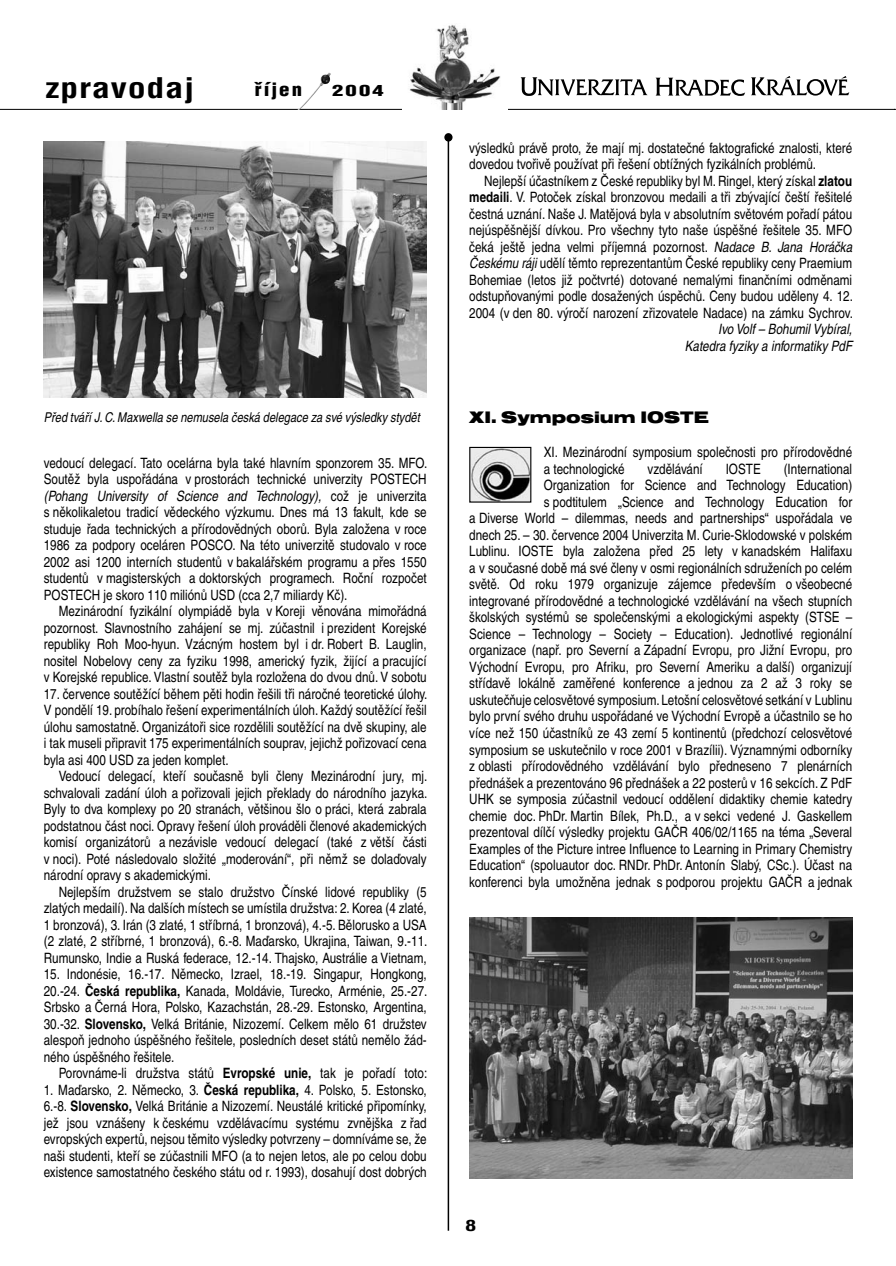
<style>
.page{position:relative;width:896px;height:1266px;background:#fff}
.page>*{position:absolute;margin:0;border:0;box-sizing:border-box;transform-origin:0 0}
.t1{font:700 condensed 27.75px "Helvetica CE";letter-spacing:.02em;color:#000;scale:1.3 1}
.t2{font:900 condensed 18px "Helvetica CE";letter-spacing:.1em;color:#000;scale:1.15 1}
.t3{font:900 expanded 17.25px "Nimbus Sans DCE";color:#000}
.t4{font:900 condensed 15px "Helvetica CE";color:#000;scale:1.5 1}
.t5{font:700 condensed 15px "Helvetica CE";color:#000;scale:1.5 1}
.t6{font:condensed 14.25px/16.5px "Helvetica CE";color:#000;text-align:justify}
.t7{font:italic condensed 14.25px/16.5px "Helvetica CE";color:#000;text-align:right}
.t8{font:italic condensed 13.5px "Helvetica CE";color:#000}
.s1{font-style:italic}
.s2{font-weight:700}
.s3{font-weight:900;font-size:18px;color:#fff}
</style>
<div class="page">
<hr style="left:0;top:109px;width:894px;height:1px;background:#000">
<svg style="left:520px;top:77px;width:127px;height:19px"></svg>
<svg style="left:655px;top:76px;width:194px;height:20px"></svg>
<img style="left:410px;top:25px;width:91px;height:84px">
<img style="left:297px;top:72px;width:34px;height:37px">
<hr style="left:447px;top:138px;width:2px;height:1092px;background:#000">
<div style="left:444px;top:133px;width:8px;height:8px;background:#000;border-radius:50%"></div>
<img style="left:469px;top:917px;width:383px;height:261px">
<img style="left:44px;top:142px;width:382px;height:255px">
<img style="left:471px;top:449px;width:58px;height:51px">
<div style="left:469px;top:447px;width:62px;height:55px;border:1px solid #000"></div>
<h1 class="t1" style="left:46px;top:78px;width:116px">zpravodaj</h1>
<p class="t2" style="left:255px;top:84px;width:43px">říjen</p>
<p class="t4" style="left:332px;top:86px;width:36px">2004</p>
<p class="t8" style="left:44px;top:412px;width:377px">Před tváří J. C. Maxwella se nemusela česká delegace za své výsledky stydět</p>
<p class="t6" style="left:44px;top:456px;width:385px">vedoucí delegací. Tato ocelárna byla také hlavním sponzorem 35. MFO.<br>Soutěž byla uspořádána v prostorách technické univerzity POSTECH <span class="s1">(Pohang University of Science and Technology),</span> což je univerzita s několikaletou tradicí vědeckého výzkumu. Dnes má 13 fakult, kde se studuje řada technických a přírodovědných oborů. Byla založena v roce 1986 za podpory oceláren POSCO. Na této univerzitě studovalo v roce 2002 asi 1200 interních studentů v bakalářském programu a přes 1550 studentů v magisterských a doktorských programech. Roční rozpočet POSTECH je skoro 110 miliónů USD (cca 2,7 miliardy Kč).</p>
<p class="t6" style="left:44px;top:604px;width:384px;text-indent:15px">Mezinárodní fyzikální olympiádě byla v Koreji věnována mimořádná pozornost. Slavnostního zahájení se mj. zúčastnil i prezident Korejské republiky Roh Moo-hyun. Vzácným hostem byl i dr. Robert B. Lauglin, nositel Nobelovy ceny za fyziku 1998, americký fyzik, žijící a pracující v Korejské republice. Vlastní soutěž byla rozložena do dvou dnů. V sobotu</p>
<p class="t6" style="left:44px;top:687px;width:385px">17. července soutěžící během pěti hodin řešili tři náročné teoretické úlohy.<br>V pondělí 19. probíhalo řešení experimentálních úloh. Každý soutěžící řešil úlohu samostatně. Organizátoři sice rozdělili soutěžící na dvě skupiny, ale i tak museli připravit 175 experimentálních souprav, jejichž pořizovací cena byla asi 400 USD za jeden komplet.</p>
<p class="t6" style="left:44px;top:769px;width:385px;text-indent:15px">Vedoucí delegací, kteří současně byli členy Mezinárodní jury, mj. schvalovali zadání úloh a pořizovali jejich překlady do národního jazyka.<br>Byly to dva komplexy po 20 stranách, většinou šlo o práci, která zabrala podstatnou část noci. Opravy řešení úloh prováděli členové akademických komisí organizátorů a nezávisle vedoucí delegací (také z větší části v noci). Poté následovalo složité „moderování“, při němž se dolaďovaly národní opravy s akademickými.</p>
<p class="t6" style="left:44px;top:885px;width:385px;text-indent:15px">Nejlepším družstvem se stalo družstvo Čínské lidové republiky (5 zlatých medailí). Na dalších místech se umístila družstva: 2. Korea (4 zlaté, 1 bronzová), 3. Irán (3 zlaté, 1 stříbrná, 1 bronzová), 4.-5. Bělorusko a USA (2 zlaté, 2 stříbrné, 1 bronzová), 6.-8. Maďarsko, Ukrajina, Taiwan, 9.-11.<br>Rumunsko, Indie a Ruská federace, 12.-14. Thajsko, Austrálie a Vietnam,</p>
<p class="t6" style="left:44px;top:967px;width:385px">15. Indonésie, 16.-17. Německo, Izrael, 18.-19. Singapur, Hongkong, 20.-24. <span class="s2">Česká republika,</span> Kanada, Moldávie, Turecko, Arménie, 25.-27.<br>Srbsko a Černá Hora, Polsko, Kazachstán, 28.-29. Estonsko, Argentina, 30.-32. <span class="s2">Slovensko,</span> Velká Británie, Nizozemí. Celkem mělo 61 družstev alespoň jednoho úspěšného řešitele, posledních deset států nemělo žád&shy;ného úspěšného řešitele.</p>
<p class="t6" style="left:59px;top:1066px;width:370px">Porovnáme-li družstva států <span class="s2">Evropské unie,</span> tak je pořadí toto:</p>
<p class="t6" style="left:44px;top:1083px;width:384px">1. Maďarsko, 2. Německo, 3. <span class="s2">Česká republika,</span> 4. Polsko, 5. Estonsko, 6.-8. <span class="s2">Slovensko,</span> Velká Británie a Nizozemí. Neustálé kritické připomínky, jež jsou vznášeny k českému vzdělávacímu systému zvnějška z řad evropských expertů, nejsou těmito výsledky potvrzeny – domníváme se, že naši studenti, kteří se zúčastnili MFO (a to nejen letos, ale po celou dobu existence samostatného českého státu od r. 1993), dosahují dost dobrých</p>
<p class="t6" style="left:469px;top:141px;width:384px">výsledků právě proto, že mají mj. dostatečné faktografické znalosti, které dovedou tvořivě používat při řešení obtížných fyzikálních problémů.</p>
<p class="t6" style="left:469px;top:174px;width:385px;text-indent:15px">Nejlepší účastníkem z České republiky byl M. Ringel, který získal <span class="s2">zlatou medaili</span>. V. Potoček získal bronzovou medaili a tři zbývající čeští řešitelé čestná uznání. Naše J. Matějová byla v absolutním světovém pořadí pátou nejúspěšnější dívkou. Pro všechny tyto naše úspěšné řešitele 35. MFO čeká ještě jedna velmi příjemná pozornost. <span class="s1">Nadace B. Jana Horáčka Českému ráji</span> udělí těmto reprezentantům České republiky ceny Praemium Bohemiae (letos již počtvrté) dotované nemalými finančními odměnami odstupňovanými podle dosažených úspěchů. Ceny budou uděleny 4. 12.<br>2004 (v den 80. výročí narození zřizovatele Nadace) na zámku Sychrov.</p>
<p class="t7" style="left:684px;top:322px;width:169px">Ivo Volf – Bohumil Vybíral,<br>Katedra fyziky a informatiky PdF</p>
<p class="t3" style="left:469px;top:410px;width:241px">XI. Symposium IOSTE</p>
<p class="t6" style="left:543px;top:445px;width:310px">XI. Mezinárodní symposium společnosti pro přírodovědné a technologické</p>
<p class="t6" style="left:647px;top:462px;width:57px">vzdělávání</p>
<p class="t6" style="left:725px;top:462px;width:37px">IOSTE</p>
<p class="t6" style="left:469px;top:462px;width:384px;text-align:right">(International<br>Organization for Science and Technology Education)<br>s podtitulem „Science and Technology Education for<br>a Diverse World – dilemmas, needs and partnerships“ uspořádala ve dnech 25. – 30. července 2004 Univerzita M. Curie-Sklodowské v polském Lublinu. IOSTE byla založena před 25 lety v kanadském Halifaxu a v současné době má své členy v osmi regionálních sdruženích po celém světě. Od roku 1979 organizuje zájemce především o všeobecné integrované přírodovědné a technologické vzdělávání na všech stupních školských systémů se společenskými a ekologickými aspekty (STSE – Science – Technology – Society – Education). Jednotlivé regionální organizace (např. pro Severní a Západní Evropu, pro Jižní Evropu, pro Východní Evropu, pro Afriku, pro Severní Ameriku a další) organizují střídavě lokálně zaměřené konference a jednou za 2 až 3 roky se uskutečňuje celosvětové symposium. Letošní celosvětové setkání v Lublinu bylo první svého druhu uspořádané ve Východní Evropě a účastnilo se ho více než 150 účastníků ze 43 zemí 5 kontinentů (předchozí celosvětové symposium se uskutečnilo v roce 2001 v Brazílii). Významnými odborníky z oblasti přírodovědného vzdělávání bylo předneseno 7 plenárních přednášek a prezentováno 96 přednášek a 22 posterů v 16 sekcích. Z PdF UHK se symposia zúčastnil vedoucí oddělení didaktiky chemie katedry chemie doc. PhDr. Martin Bílek, Ph.D., a v sekci vedené J. Gaskellem prezentoval dílčí výsledky projektu GAČR 406/02/1165 na téma „Several Examples of the Picture intre e Influence to Learning in Primary Chemistry Education“ (spoluautor doc. RNDr. PhDr. Antonín Slabý, CSc.). Účast na konferenci byla umožněna jednak s podporou projektu GAČR a jednak</p>
<p class="t5" style="left:465px;top:1219px;width:20px">8<span class="s3">8</span></p>
</div>
